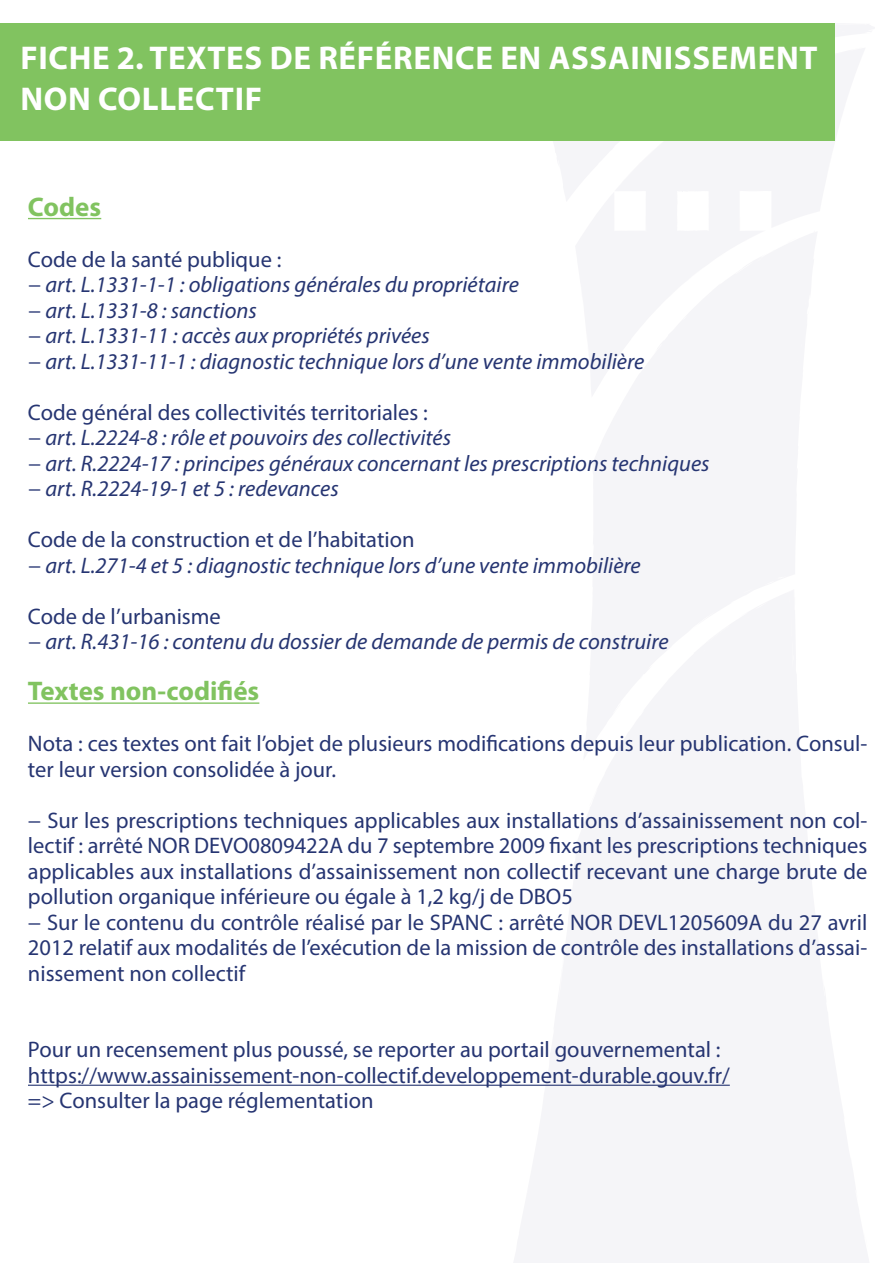
<style>
.page{position:relative;width:893px;height:1263px;background:#fff}
.page>*{position:absolute;margin:0;border:0;box-sizing:border-box;transform-origin:0 0}
.t1{font:700 33px/40.5px "Myriad Pro";letter-spacing:.02em;color:#fff}
.t2{font:700 27px "Myriad Pro";color:#81c360}
.t3{font:22.5px/25.5px "Myriad Pro";color:#263572}
.t4{font:italic 22.5px/25.5px "Myriad Pro";color:#263572}
</style>
<div class="page">
<svg style="left:513px;top:140px;width:243px;height:1px"></svg>
<hr style="left:28px;top:218px;width:73px;height:1px;background:#81c360">
<hr style="left:28px;top:702px;width:231px;height:2px;background:#81c360">
<hr style="left:28px;top:1085px;width:702px;height:1px;background:#263572">
<div style="left:0;top:23px;width:835px;height:117px;background:#81c360"></div>
<h1 class="t1" style="left:20px;top:37px;width:799px">FICHE 2. TEXTES DE RÉFÉRENCE EN ASSAINISSEMENT<br>NON COLLECTIF</h1>
<p class="t2" style="left:28px;top:189px;width:75px">Codes</p>
<p class="t3" style="left:28px;top:246px;width:255px">Code de la santé publique :</p>
<p class="t4" style="left:28px;top:272px;width:618px">− art. L.1331-1-1 : obligations générales du propriétaire<br>− art. L.1331-8 : sanctions<br>− art. L.1331-11 : accès aux propriétés privées<br>− art. L.1331-11-1 : diagnostic technique lors d’une vente immobilière</p>
<p class="t3" style="left:28px;top:399px;width:401px">Code général des collectivités territoriales :</p>
<p class="t4" style="left:28px;top:425px;width:683px">− art. L.2224-8 : rôle et pouvoirs des collectivités<br>− art. R.2224-17 : principes généraux concernant les prescriptions techniques − art. R.2224-19-1 et 5 : redevances</p>
<p class="t3" style="left:28px;top:527px;width:388px">Code de la construction et de l’habitation</p>
<p class="t4" style="left:28px;top:552px;width:614px">− art. L.271-4 et 5 : diagnostic technique lors d’une vente immobilière</p>
<p class="t3" style="left:28px;top:603px;width:194px">Code de l’urbanisme</p>
<p class="t4" style="left:28px;top:629px;width:642px">− art. R.431-16 : contenu du dossier de demande de permis de construire</p>
<p class="t2" style="left:28px;top:674px;width:233px">Textes non-codifiés</p>
<p class="t3" style="left:28px;top:731px;width:841px">Nota : ces textes ont fait l’objet de plusieurs modifications depuis leur publication. Consul&shy;ter leur version consolidée à jour.</p>
<p class="t3" style="left:28px;top:807px;width:841px">− Sur les prescriptions techniques applicables aux installations d’assainissement non col&shy;lectif : arrêté NOR DEVO0809422A du 7 septembre 2009 fixant les prescriptions techniques applicables aux installations d’assainissement non collectif recevant une charge brute de pollution organique inférieure ou égale à 1,2 kg/j de DBO5<br>− Sur le contenu du contrôle réalisé par le SPANC : arrêté NOR DEVL1205609A du 27 avril 2012 relatif aux modalités de l’exécution de la mission de contrôle des installations d’assai&shy;nissement non collectif</p>
<p class="t3" style="left:28px;top:1037px;width:703px">Pour un recensement plus poussé, se reporter au portail gouvernemental : https://www.assainissement-non-collectif.developpement-durable.gouv.fr/ =&gt; Consulter la page réglementation</p>
</div>
